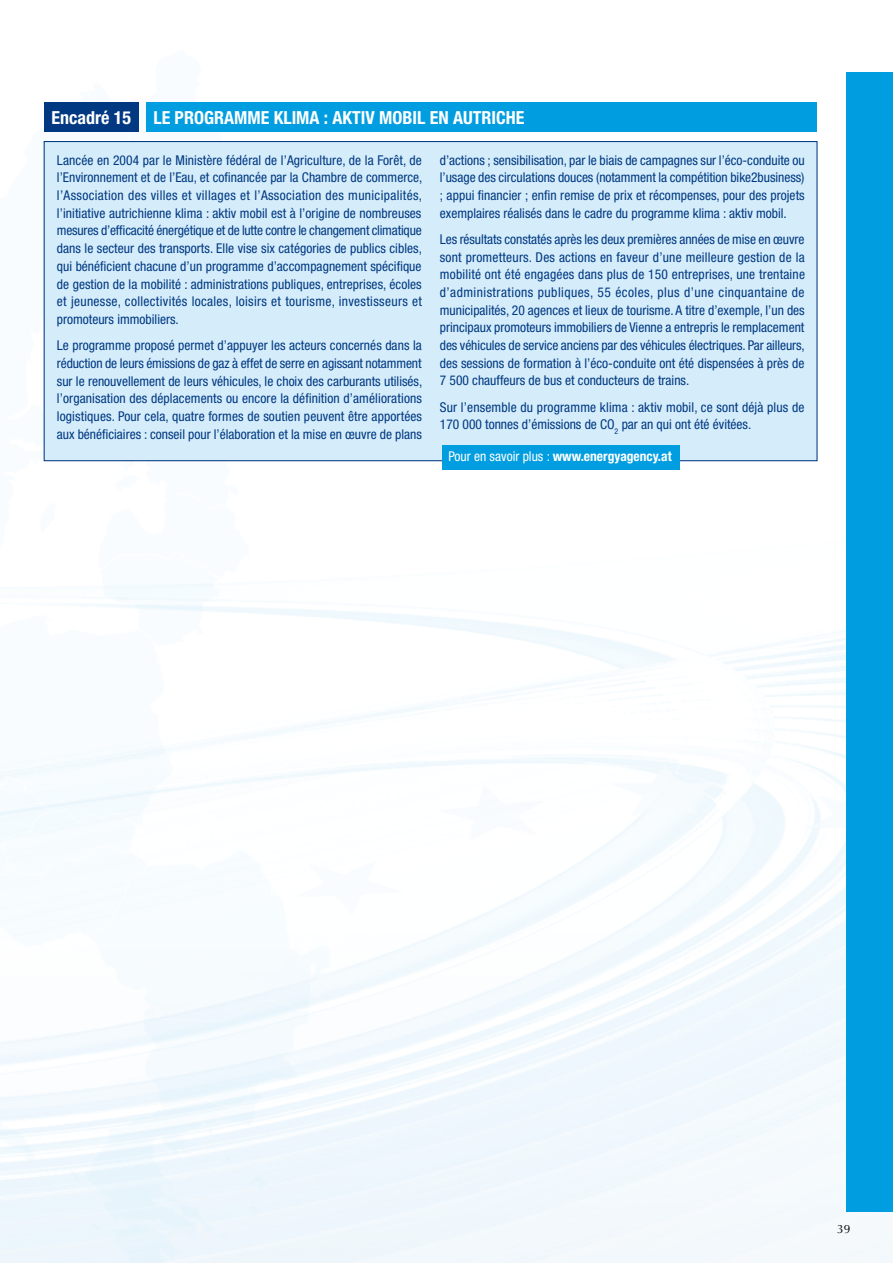
<style>
.page{position:relative;width:893px;height:1263px;background:#fff}
.page>*{position:absolute;margin:0;border:0;box-sizing:border-box;transform-origin:0 0}
.t1{font:700 condensed 18px "Helvetica Neue";color:#fff}
.t2{font:condensed 13.5px/17.7px "Helvetica Neue";color:#003882;text-align:justify}
.t3{font:700 condensed 13.5px "Helvetica Neue";color:#fff}
.t4{font:12px "Optima";color:#000}
.s1{font-weight:400}
</style>
<div class="page">
<img style="left:0;top:102px;width:893px;height:1161px">
<div style="left:846px;top:72px;width:47px;height:1140px;background:#009ee0"></div>
<div style="left:44px;top:141px;width:773px;height:320px;background:#d5edfa;border:1px solid #003882"></div>
<div style="left:44px;top:102px;width:94px;height:30px;background:#003882"></div>
<div style="left:146px;top:102px;width:670px;height:30px;background:#009ee0"></div>
<div style="left:443px;top:445px;width:237px;height:24px;background:#009ee0"></div>
<h1 class="t1" style="left:51px;top:106px;width:475px">Encadré 15 LE PROGRAMME KLIMA : AKTIV MOBIL EN AUTRICHE</h1>
<p class="t2" style="left:57px;top:151px;width:367px">Lancée en 2004 par le Ministère fédéral de l’Agriculture, de la Forêt, de l’Environnement et de l’Eau, et cofinancée par la Chambre de commerce, l’Association des villes et villages et l’Association des municipalités, l’initiative autrichienne klima : aktiv mobil est à l’origine de nombreuses mesures d’efficacité énergétique et de lutte contre le changement climatique dans le secteur des transports. Elle vise six catégories de publics cibles, qui bénéficient chacune d’un programme d’accompagnement spécifique de gestion de la mobilité : administrations publiques, entreprises, écoles et jeunesse, collectivités locales, loisirs et tourisme, investisseurs et promoteurs immobiliers.</p>
<p class="t2" style="left:57px;top:336px;width:367px">Le programme proposé permet d’appuyer les acteurs concernés dans la réduction de leurs émissions de gaz à effet de serre en agissant notamment sur le renouvellement de leurs véhicules, le choix des carburants utilisés, l’organisation des déplacements ou encore la définition d’améliorations logistiques. Pour cela, quatre formes de soutien peuvent être apportées aux bénéficiaires : conseil pour l’élaboration et la mise en œuvre de plans</p>
<p class="t2" style="left:440px;top:151px;width:366px">d’actions ; sensibilisation, par le biais de campagnes sur l’éco-conduite ou l’usage des circulations douces (notamment la compétition bike2business) ; appui financier ; enfin remise de prix et récompenses, pour des projets exemplaires réalisés dans le cadre du programme klima : aktiv mobil.</p>
<p class="t2" style="left:440px;top:230px;width:367px">Les résultats constatés après les deux premières années de mise en œuvre sont prometteurs. Des actions en faveur d’une meilleure gestion de la mobilité ont été engagées dans plus de 150 entreprises, une trentaine d’administrations publiques, 55 écoles, plus d’une cinquantaine de municipalités, 20 agences et lieux de tourisme. A titre d’exemple, l’un des principaux promoteurs immobiliers de Vienne a entrepris le remplacement des véhicules de service anciens par des véhicules électriques. Par ailleurs, des sessions de formation à l’éco-conduite ont été dispensées à près de 7 500 chauffeurs de bus et conducteurs de trains.</p>
<p class="t2" style="left:440px;top:398px;width:366px">Sur l’ensemble du programme klima : aktiv mobil, ce sont déjà plus de<br>170 000 tonnes d’émissions de CO<sub>2</sub> par an qui ont été évitées.</p>
<p class="t3" style="left:448px;top:448px;width:225px"><span class="s1">Pour en savoir plus :</span> www.energyagency.at</p>
<p class="t4" style="left:837px;top:1222px;width:15px">39</p>
</div>
